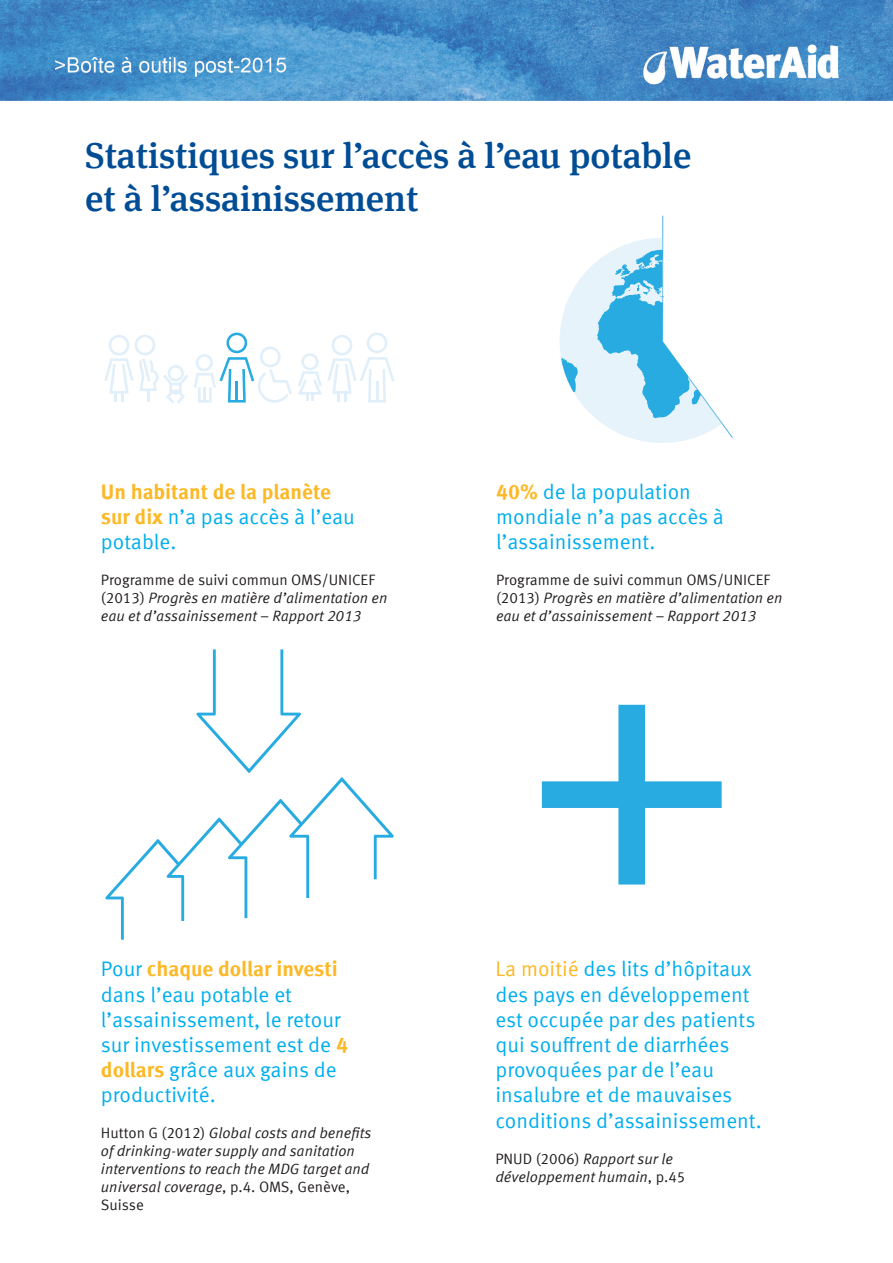
<style>
.page{position:relative;width:893px;height:1263px;background:#fff}
.page>*{position:absolute;margin:0;border:0;box-sizing:border-box;transform-origin:0 0}
.t1{font:500 36px/43.2px "Meta Serif Offc Pro";color:#014d95}
.t2{font:21px/25.2px "Meta Offc Norm";color:#00aeef}
.t3{font:700 21px "Meta Offc";color:#fcb825}
.t4{font:15px/18px "Meta Offc Norm Ita";color:#231f20}
.t5{font:15px "Meta Offc Norm";color:#231f20}
.s1{font-family:"Meta Offc";font-weight:700;color:#fcb825}
.s2{font-family:"Meta Offc Norm"}
.s3{font-family:"Meta Offc Norm";font-weight:400;color:#00aeef}
.s4{color:#fcb825}
</style>
<div class="page">
<svg style="left:560px;top:216px;width:173px;height:227px"></svg>
<svg style="left:105px;top:649px;width:289px;height:291px"></svg>
<svg style="left:542px;top:705px;width:180px;height:179px"></svg>
<svg style="left:298px;top:333px;width:96px;height:69px"></svg>
<svg style="left:194px;top:333px;width:98px;height:70px"></svg>
<svg style="left:104px;top:335px;width:84px;height:68px"></svg>
<img style="left:0;top:0;width:893px;height:101px">
<h1 class="t1" style="left:85px;top:131px;width:608px">Statistiques sur l’accès à l’eau potable et à l’assainissement</h1>
<p class="t3" style="left:101px;top:479px;width:231px">Un habitant de la planète</p>
<p class="t2" style="left:101px;top:504px;width:255px"><span class="s1">sur dix</span> n’a pas accès à l’eau potable.</p>
<p class="t5" style="left:101px;top:571px;width:276px">Programme de suivi commun OMS/UNICEF</p>
<p class="t4" style="left:101px;top:589px;width:288px"><span class="s2">(2013)</span> Progrès en matière d’alimentation en eau et d’assainissement – Rapport 2013</p>
<p class="t2" style="left:496px;top:479px;width:229px"><span class="s1">40%</span> de la population mondiale n’a pas accès à l’assainissement.</p>
<p class="t5" style="left:496px;top:571px;width:276px">Programme de suivi commun OMS/UNICEF</p>
<p class="t4" style="left:496px;top:589px;width:288px"><span class="s2">(2013)</span> Progrès en matière d’alimentation en eau et d’assainissement – Rapport 2013</p>
<p class="t3" style="left:101px;top:956px;width:238px"><span class="s3">Pour</span> chaque dollar investi</p>
<p class="t2" style="left:101px;top:982px;width:248px">dans l’eau potable et l’assainissement, le retour sur investissement est de <span class="s1">4 dollars</span> grâce aux gains de productivité.</p>
<p class="t4" style="left:101px;top:1124px;width:272px"><span class="s2">Hutton G (2012)</span> Global costs and benefits of drinking-water supply and sanitation interventions to reach the MDG target and universal coverage<span class="s2">, p.4. OMS, Genève,</span></p>
<p class="t5" style="left:101px;top:1196px;width:44px">Suisse</p>
<p class="t2" style="left:495px;top:957px;width:268px"><span class="s4">La moitié</span> des lits d’hôpitaux des pays en développement est occupée par des patients qui souffrent de diarrhées provoquées par de l’eau insalubre et de mauvaises conditions d’assainissement.</p>
<p class="t4" style="left:495px;top:1150px;width:192px"><span class="s2">PNUD (2006)</span> Rapport sur le développement humain<span class="s2">, p.45</span></p>
</div>
